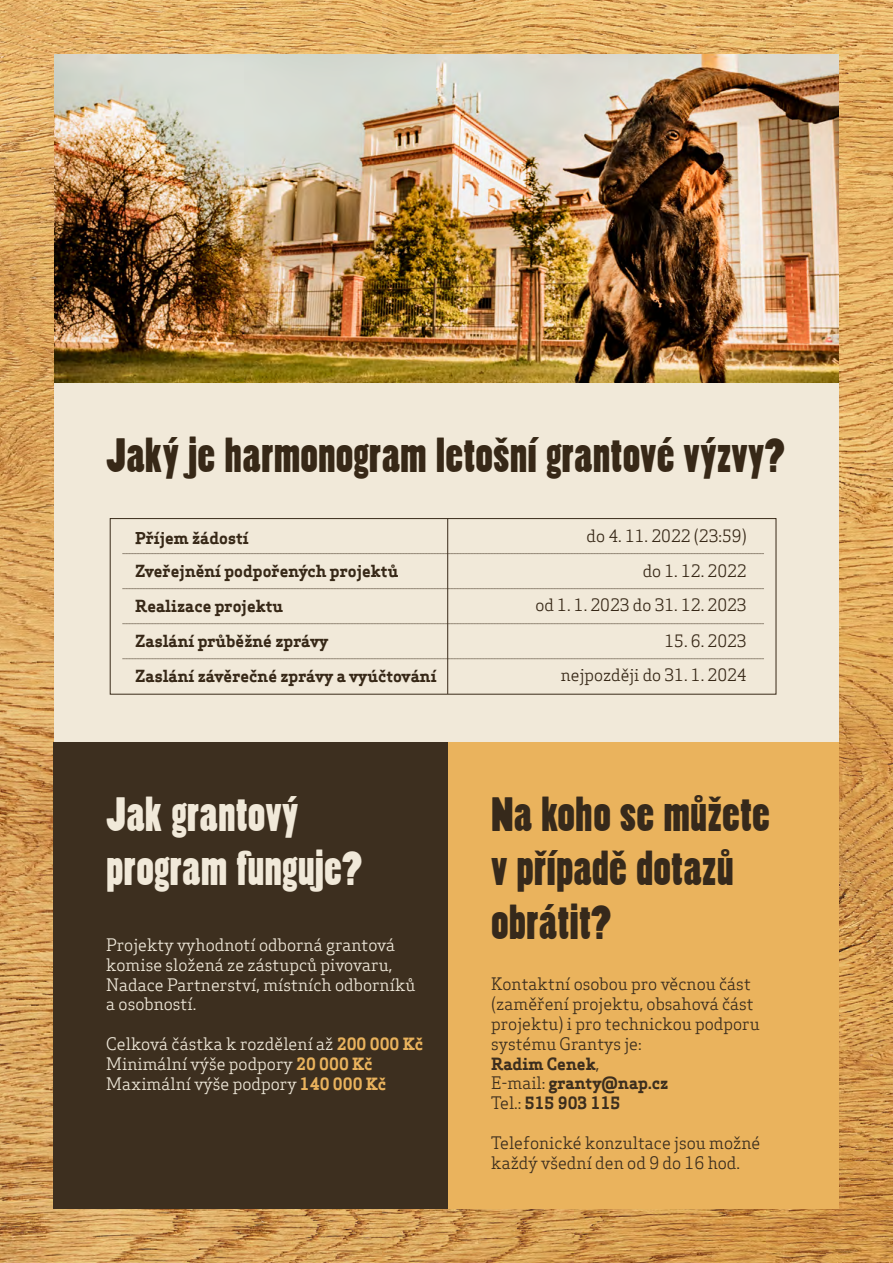
<style>
.page{position:relative;width:893px;height:1263px;background:#fff}
.page>*{position:absolute;margin:0;border:0;box-sizing:border-box;transform-origin:0 0}
.t1{font:45px "Poplar Kozel";color:#372817}
.t2{font:45px/54px "Poplar Kozel";color:#36291b}
.t3{font:45px/54px "Poplar Kozel";color:#f1e9d9}
.t4{font:16.5px/19.8px "Apex Serif";color:#efe8d9}
.t5{font:16.5px/19.8px "Apex Serif";color:#3c2e1e}
.t6{font:700 16.35px "Apex Serif";color:#372817}
.t7{font:16.35px "Apex Serif";color:#372817}
.s1{font-weight:700;color:#eab35d}
.s2{font-weight:700}
</style>
<div class="page">
<img style="left:0;top:0;width:893px;height:1263px">
<div style="left:54px;top:54px;width:785px;height:701px;background:#f1e9d9"></div>
<img style="left:54px;top:54px;width:785px;height:329px">
<div style="left:54px;top:742px;width:785px;height:467px;background:#eab35d"></div>
<div style="left:53px;top:742px;width:395px;height:467px;background:#3d2f1f"></div>
<div style="left:110px;top:518px;width:666px;height:177px;border:1px solid #392a19"></div>
<svg style="left:122px;top:553px;width:642px;height:1px"></svg>
<svg style="left:122px;top:588px;width:642px;height:1px"></svg>
<svg style="left:122px;top:623px;width:642px;height:1px"></svg>
<svg style="left:122px;top:658px;width:642px;height:1px"></svg>
<hr style="left:447px;top:519px;width:1px;height:175px;background:#392a19">
<h1 class="t1" style="left:106px;top:429px;width:680px">Jaký je harmonogram letošní grantové výzvy?</h1>
<p class="t6" style="left:135px;top:525px;width:115px">Příjem žádostí</p>
<p class="t7" style="left:587px;top:524px;width:162px">do 4. 11. 2022 (23:59)</p>
<p class="t6" style="left:135px;top:559px;width:264px">Zveřejnění podpořených projektů</p>
<p class="t7" style="left:643px;top:558px;width:106px">do 1. 12. 2022</p>
<p class="t6" style="left:135px;top:594px;width:149px">Realizace projektu</p>
<p class="t7" style="left:535px;top:592px;width:213px">od 1. 1. 2023 do 31. 12. 2023</p>
<p class="t6" style="left:135px;top:629px;width:195px">Zaslání průběžné zprávy</p>
<p class="t7" style="left:664px;top:628px;width:84px">15. 6. 2023</p>
<p class="t6" style="left:135px;top:663px;width:303px">Zaslání závěrečné zprávy a vyúčtování</p>
<p class="t7" style="left:561px;top:662px;width:187px">nejpozději do 31. 1. 2024</p>
<h1 class="t3" style="left:106px;top:788px;width:257px">Jak grantový program funguje?</h1>
<h1 class="t2" style="left:491px;top:788px;width:280px">Na koho se můžete v případě dotazů obrátit?</h1>
<p class="t4" style="left:106px;top:934px;width:305px">Projekty vyhodnotí odborná grantová komise slož ená ze zástupců pivovaru, Nadace Partnerství, místních odborníků a osobností.</p>
<p class="t4" style="left:106px;top:1033px;width:318px">Celková částka k rozdělení až <span class="s1">200 000 Kč<br></span>Minimální výše podpory <span class="s1">20 000 Kč<br></span>Maximální výše podpory <span class="s1">140 000 Kč</span></p>
<p class="t5" style="left:491px;top:973px;width:270px">Kontaktní osobou pro věcnou část (zaměření projektu, obsahová část projektu) i pro technickou podporu systému Grantys je:<br><span class="s2">Radim Cenek</span>,<br>E-mail: <span class="s2">granty@nap.cz<br></span>Tel.: <span class="s2">515 903 115</span></p>
<p class="t5" style="left:491px;top:1132px;width:271px">Telefonické konzultace jsou možné každý všední den od 9 do 16 hod.</p>
</div>
